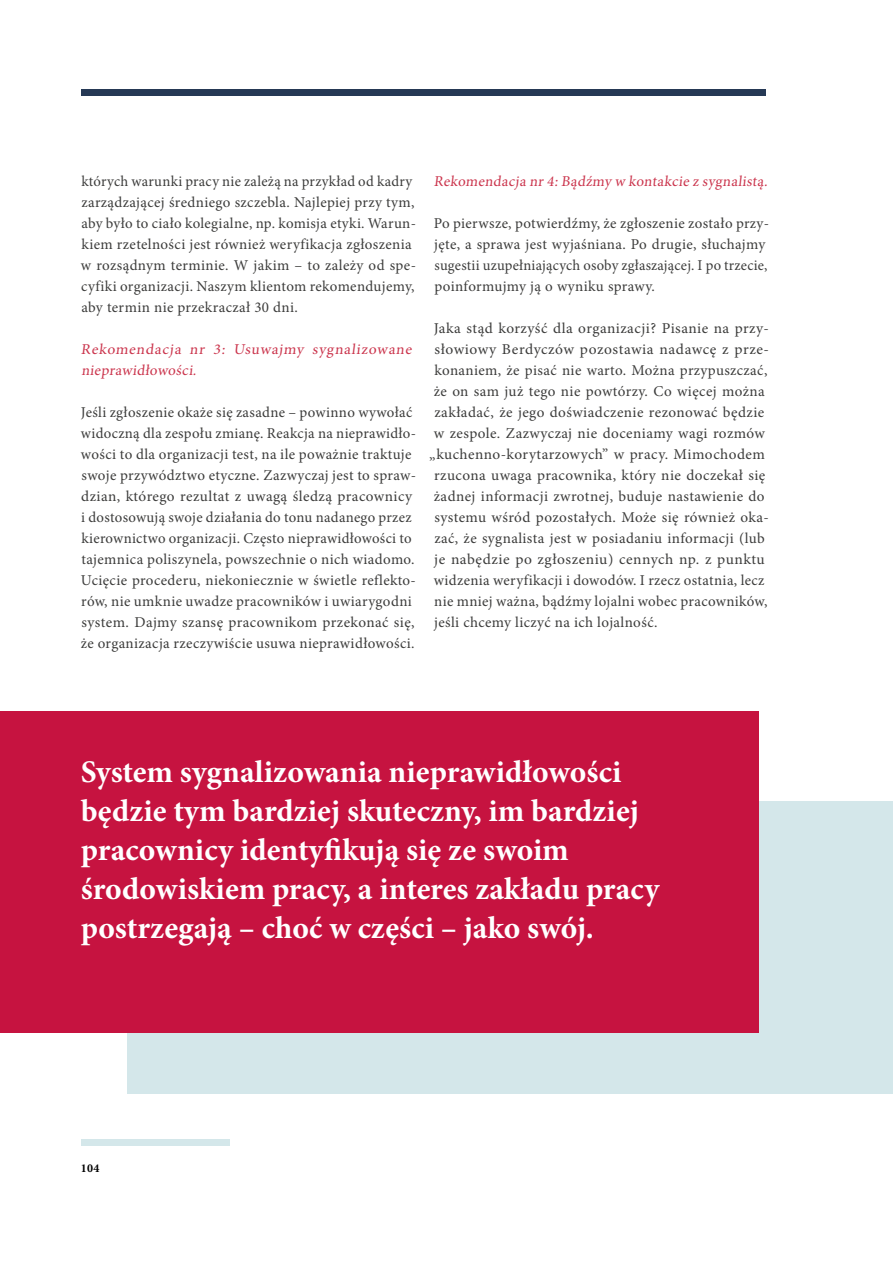
<style>
.page{position:relative;width:893px;height:1263px;background:#fff}
.page>*{position:absolute;margin:0;border:0;box-sizing:border-box;transform-origin:0 0}
.t1{font:700 31.5px/39px "Minion Pro";color:#fff}
.t2{font:15px/21px "Minion Pro";letter-spacing:.025em;color:#3c3c3b}
.t3{font:15px/21px "Minion Pro";color:#cb354d}
.t4{font:700 12px "Minion Pro";color:#000}
</style>
<div class="page">
<div style="left:81px;top:89px;width:684px;height:7px;background:#263955"></div>
<div style="left:81px;top:1139px;width:149px;height:7px;background:#d4e7ea"></div>
<div style="left:128px;top:801px;width:765px;height:292px;background:#d4e7ea"></div>
<div style="left:0;top:711px;width:758px;height:321px;background:#c61340"></div>
<p class="t2" style="left:81px;top:171px;width:337px">których warunki pracy nie zależą na przykład od kadry zarządzającej średniego szczebla. Najlepiej przy tym, aby było to ciało kolegialne, np. komisja etyki. Warun&shy;kiem rzetelności jest również weryfikacja zgłoszenia w rozsądnym terminie. W jakim – to zależy od spe&shy;cyfiki organizacji. Naszym klientom rekomendujemy, aby termin nie przekraczał 30 dni.</p>
<p class="t3" style="left:81px;top:339px;width:335px">Rekomendacj a nr 3: Usuwaj my sygnalizowane nieprawidłowości.</p>
<p class="t2" style="left:81px;top:402px;width:337px">Jeśli zgłoszenie okaże się zasadne – powinno wywołać widoczną dla zespołu zmianę. Reakcja na nieprawidło&shy;wości to dla organizacji test, na ile poważnie traktuje swoje przywództwo etyczne. Zazwyczaj jest to spraw&shy;dzian, którego rezultat z uwagą śledzą pracownicy i dostosowują swoje działania do tonu nadanego przez kierownictwo organizacji. Często nieprawidłowości to tajemnica poliszynela, powszechnie o nich wiadomo.<br>Ucięcie procederu, niekoniecznie w świetle reflekto&shy;rów, nie umknie uwadze pracowników i uwiarygodni system. Dajmy szansę pracownikom przekonać się, że organizacja rzeczywiście usuwa nieprawidłowości.</p>
<p class="t3" style="left:434px;top:171px;width:338px">Rekomendacj a nr 4: Bądźmy w kontakcie z sygnalistą.</p>
<p class="t2" style="left:434px;top:213px;width:337px">Po pierwsze, potwierdźmy, że zgłoszenie zostało przy&shy;jęte, a sprawa jest wyjaśniana. Po drugie, słuchajmy sugestii uzupełniających osoby zgłaszającej. I po trzecie, poinformujmy ją o wyniku sprawy.</p>
<p class="t2" style="left:434px;top:318px;width:337px">Jaka stąd korzyść dla organizacji? Pisanie na przy-</p>
<p class="t2" style="left:434px;top:339px;width:336px">słowiowy Berdyczów pozostawia nadawcę z prze-</p>
<p class="t2" style="left:434px;top:360px;width:334px">konaniem, że pisać nie warto. Można przypuszczać,</p>
<p class="t2" style="left:434px;top:381px;width:332px">że on sam już tego nie powtórzy. Co więcej można</p>
<p class="t2" style="left:434px;top:402px;width:331px">zakładać, że jego doświadczenie rezonować będzie</p>
<p class="t2" style="left:434px;top:423px;width:333px">w zespole. Zazwyczaj nie doceniamy wagi rozmów</p>
<p class="t2" style="left:429px;top:444px;width:337px">„kuchenno-korytarzowych” w pracy. Mimochodem</p>
<p class="t2" style="left:434px;top:465px;width:333px">rzucona uwaga pracownika, który nie doczekał się</p>
<p class="t2" style="left:434px;top:486px;width:332px">żadnej informacji zwrotnej, buduje nastawienie do</p>
<p class="t2" style="left:434px;top:507px;width:336px">systemu wśród pozostałych. Może się również oka-</p>
<p class="t2" style="left:434px;top:528px;width:332px">zać, że sygnalista jest w posiadaniu informacji (lub</p>
<p class="t2" style="left:434px;top:549px;width:332px">je nabędzie po zgłoszeniu) cennych np. z punktu</p>
<p class="t2" style="left:434px;top:570px;width:332px">widzenia weryfikacji i dowodów. I rzecz ostatnia, lecz</p>
<p class="t2" style="left:434px;top:591px;width:335px">nie mniej ważna, bądźmy lojalni wobec pracowników,</p>
<p class="t2" style="left:434px;top:612px;width:225px">jeśli chcemy liczyć na ich lojalność.</p>
<h1 class="t1" style="left:81px;top:752px;width:580px">System sygnalizowania nieprawidłowości będzie tym bardziej skuteczny, im bardziej pracownicy identyfikują się ze swoim środowiskiem pracy, a interes zakładu pracy postrzegają – choć w części – jako swój.</h1>
<p class="t4" style="left:81px;top:1159px;width:20px">104</p>
</div>
